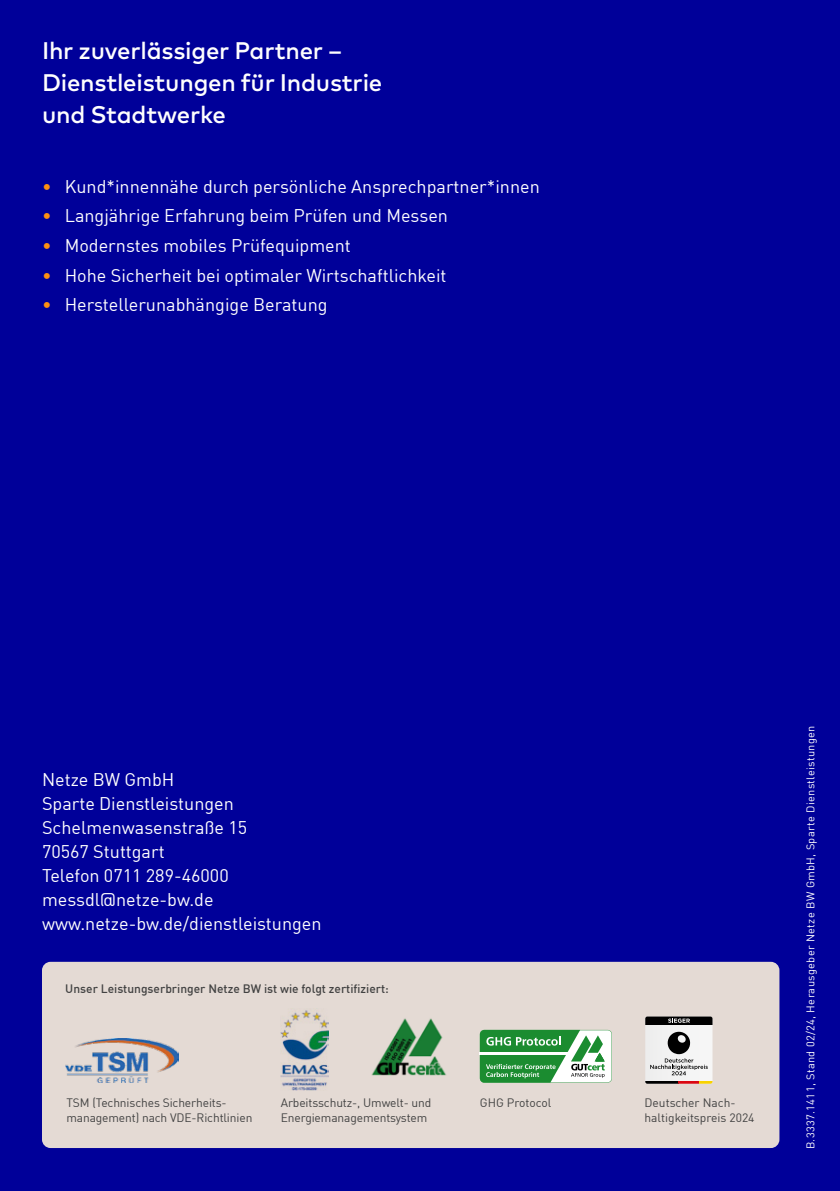
<style>
.page{position:relative;width:840px;height:1191px;background:#fff}
.page>*{position:absolute;margin:0;border:0;box-sizing:border-box;transform-origin:0 0}
.t1{font:500 24px/32px "Mark OT";letter-spacing:-.01em;color:#fefefe}
.t2{font:18px/24px "En BWDIN Pro";color:#fefefe}
.t3{font:12px/15px "En BWDIN Pro";letter-spacing:-.01em;color:#424242}
.t4{font:500 12px "En BWDIN Pro";color:#424242}
.t5{font:11px "En BWDIN Pro";letter-spacing:.03em;color:#fefefe}
.s1{color:#fe8f11}
</style>
<div class="page">
<div style="left:0;top:0;width:839px;height:1191px;background:#009"></div>
<div style="left:42px;top:961px;width:737px;height:187px;background:#e4dad4;border-radius:9px"></div>
<svg style="left:479px;top:1030px;width:132px;height:52px"></svg>
<hr style="left:479px;top:1052px;width:89px;height:2px;background:#fff">
<img style="left:66px;top:1038px;width:112px;height:44px">
<img style="left:280px;top:1010px;width:48px;height:80px">
<img style="left:371px;top:1018px;width:75px;height:57px">
<svg style="left:645px;top:1016px;width:67px;height:67px"></svg>
<h1 class="t1" style="left:42px;top:34px;width:341px">Ihr zuverlässiger Partner –<br>Dienstleistungen für Industrie und Stadtwerke</h1>
<p class="t2" style="left:42px;top:172px;width:499px"><span class="s1">•</span> Kund*innennähe durch persönliche Ansprechpartner*innen</p>
<p class="t2" style="left:42px;top:202px;width:407px"><span class="s1">•</span> Langjährige Erfahrung beim Prüfen und Messen</p>
<p class="t2" style="left:42px;top:231px;width:310px"><span class="s1">•</span> Modernstes mobiles Prüfequipment</p>
<p class="t2" style="left:42px;top:261px;width:406px"><span class="s1">•</span> Hohe Sicherheit bei optimaler Wirtschaftlichkeit</p>
<p class="t2" style="left:42px;top:291px;width:287px"><span class="s1">•</span> Herstellerunabhängige Beratung</p>
<p class="t2" style="left:42px;top:766px;width:281px">Netze BW GmbH<br>Sparte Dienstleistungen<br>Schelmenwasenstraße 15<br>70567 Stuttgart<br>Telefon 0711 289-46000 messdl@netze-bw.de www.netze-bw.de/dienstleistungen</p>
<p class="t4" style="left:65px;top:979px;width:325px">Unser Leistungserbringer Netze BW ist wie folgt zertifiziert:</p>
<p class="t3" style="left:66px;top:1094px;width:187px">TSM (Technisches Sicherheits&shy;management) nach VDE-Richtlinien</p>
<p class="t3" style="left:280px;top:1094px;width:152px">Arbeitsschutz-, Umwelt- und<br>Energiemanagementsystem</p>
<p class="t3" style="left:479px;top:1094px;width:73px">GHG Protocol</p>
<p class="t3" style="left:644px;top:1094px;width:111px">Deutscher Nach&shy;haltigkeitspreis 2024</p>
<p class="t5" style="left:801px;top:1149px;width:425px;rotate:-90deg">B.3337.1411, Stand 02/24, Herausgeber Netze BW GmbH, Sparte Dienstleistungen</p>
</div>
